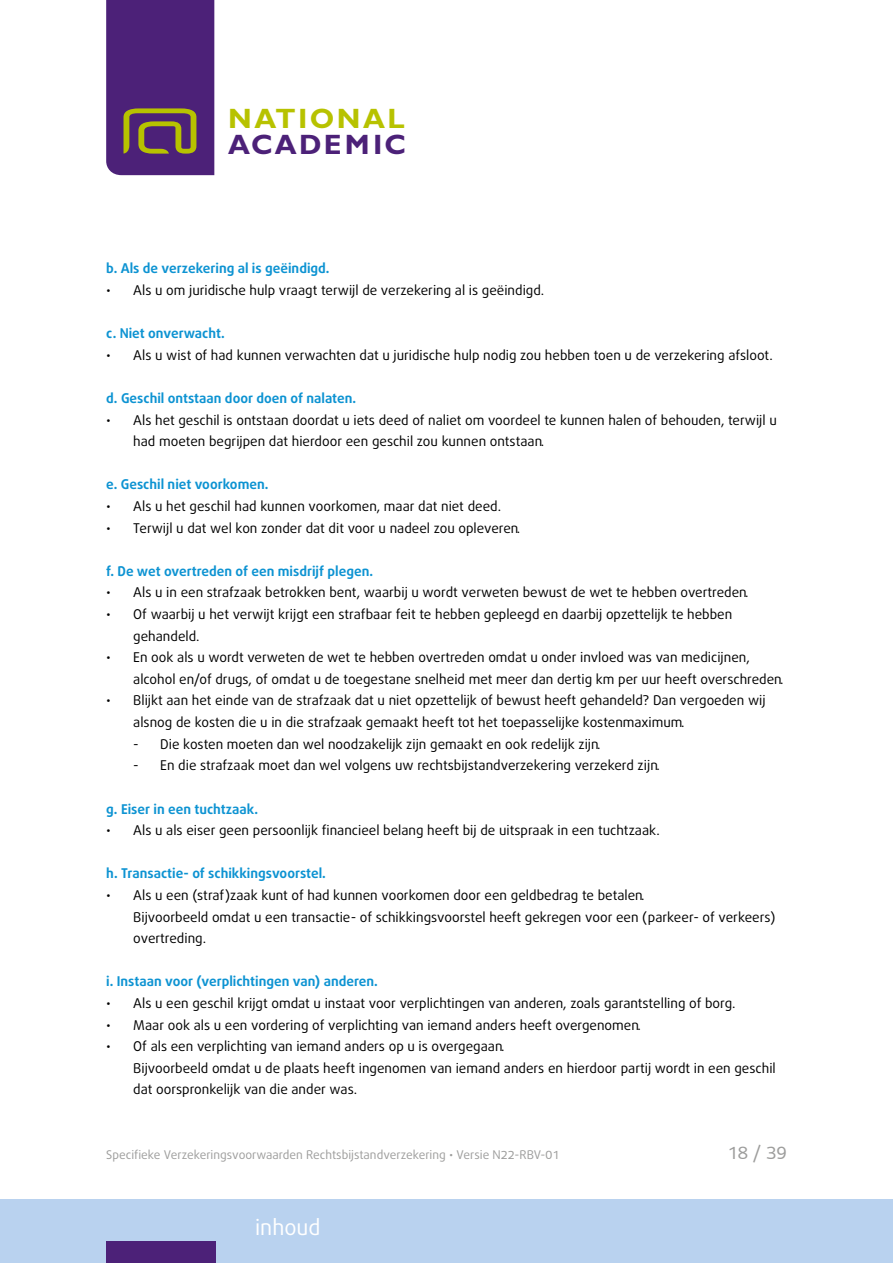
<style>
.page{position:relative;width:893px;height:1263px;background:#fff}
.page>*{position:absolute;margin:0;border:0;box-sizing:border-box;transform-origin:0 0}
.t1{font:700 28.05px "Gill Sans";letter-spacing:.085em;color:#b7c200}
.t2{font:700 28.05px "Gill Sans";letter-spacing:.075em;color:#4c2178}
.t3{font:21.6px "Bagus";color:#fff}
.t4{font:18px "Bagus";color:#9d9d9c}
.t5{font:13.5px/21.6px "Bagus";color:#000}
.t6{font:700 13.5px "Bagus";color:#0d93d2}
.t7{font:12px "Bagus";color:#9d9d9c}
</style>
<div class="page">
<div style="left:0;top:1199px;width:893px;height:64px;background:#b9d2ef"></div>
<div style="left:106px;top:1242px;width:110px;height:21px;background:#4c2178"></div>
<svg style="left:106px;top:0;width:108px;height:175px;background:#542e71"></svg>
<h1 class="t1" style="left:228px;top:102px;width:178px">NATIONAL</h1>
<h1 class="t2" style="left:228px;top:128px;width:179px">ACADEMIC</h1>
<p class="t6" style="left:106px;top:260px;width:225px">b. Als de verzekering al is geëindigd.</p>
<p class="t5" style="left:106px;top:280px;width:439px">• Als u om juridische hulp vraagt terwijl de verzekering al is geëindigd.</p>
<p class="t6" style="left:106px;top:324px;width:120px">c. Niet onverwacht.</p>
<p class="t5" style="left:106px;top:344px;width:668px">• Als u wist of had kunnen verwachten dat u juridische hulp nodig zou hebben toen u de verzekering afsloot.</p>
<p class="t6" style="left:106px;top:389px;width:251px">d. Geschil ontstaan door doen of nalaten.</p>
<p class="t5" style="left:133px;top:409px;width:645px;text-indent:-27px">• Als het geschil is ontstaan doordat u iets deed of naliet om voordeel te kunnen halen of behouden, terwijl u had moeten begrijpen dat hierdoor een geschil zou kunnen ontstaan.</p>
<p class="t6" style="left:106px;top:476px;width:164px">e. Geschil niet voorkomen.</p>
<p class="t5" style="left:106px;top:496px;width:396px">• Als u het geschil had kunnen voorkomen, maar dat niet deed.</p>
<p class="t5" style="left:106px;top:517px;width:416px">• Terwijl u dat wel kon zonder dat dit voor u nadeel zou opleveren.</p>
<p class="t6" style="left:106px;top:562px;width:268px">f. De wet overtreden of een misdrijf plegen.</p>
<p class="t5" style="left:106px;top:582px;width:644px">• Als u in een strafzaak betrokken bent, waarbij u wordt verweten bewust de wet te hebben overtreden.</p>
<p class="t5" style="left:133px;top:604px;width:600px;text-indent:-27px">• Of waarbij u het verwijt krijgt een strafbaar feit te hebben gepleegd en daarbij opzettelijk te hebben gehandeld.</p>
<p class="t5" style="left:133px;top:647px;width:652px;text-indent:-27px">• En ook als u wordt verweten de wet te hebben overtreden omdat u onder invloed was van medicijnen, alcohol en/of drugs, of omdat u de toegestane snelheid met meer dan dertig km per uur heeft overschreden.</p>
<p class="t5" style="left:133px;top:690px;width:634px;text-indent:-27px">• Blijkt aan het einde van de strafzaak dat u niet opzettelijk of bewust heeft gehandeld? Dan vergoeden wij alsnog de kosten die u in die strafzaak gemaakt heeft tot het toepasselijke kostenmaximum.</p>
<p class="t5" style="left:133px;top:733px;width:469px">- Die kosten moeten dan wel noodzakelijk zijn gemaakt en ook redelijk zijn.</p>
<p class="t5" style="left:133px;top:755px;width:528px">- En die strafzaak moet dan wel volgens uw rechtsbijstandverzekering verzekerd zijn.</p>
<p class="t6" style="left:106px;top:800px;width:153px">g. Eiser in een tuchtzaak.</p>
<p class="t5" style="left:106px;top:820px;width:555px">• Als u als eiser geen persoonlijk financieel belang heeft bij de uitspraak in een tuchtzaak.</p>
<p class="t6" style="left:106px;top:864px;width:221px">h. Transactie- of schikkingsvoorstel.</p>
<p class="t5" style="left:133px;top:884px;width:644px;text-indent:-27px">• Als u een (straf)zaak kunt of had kunnen voorkomen door een geldbedrag te betalen.<br>Bijvoorbeeld omdat u een transactie- of schikkingsvoorstel heeft gekregen voor een (parkeer- of verkeers) overtreding.</p>
<p class="t6" style="left:106px;top:972px;width:273px">i. Instaan voor (verplichtingen van) anderen.</p>
<p class="t5" style="left:106px;top:992px;width:631px">• Als u een geschil krijgt omdat u instaat voor verplichtingen van anderen, zoals garantstelling of borg.</p>
<p class="t5" style="left:106px;top:1014px;width:536px">• Maar ook als u een vordering of verplichting van iemand anders heeft overgenomen.</p>
<p class="t5" style="left:133px;top:1036px;width:644px;text-indent:-27px">• Of als een verplichting van iemand anders op u is overgegaan.<br>Bijvoorbeeld omdat u de plaats heeft ingenomen van iemand anders en hierdoor partij wordt in een geschil dat oorspronkelijk van die ander was.</p>
<p class="t7" style="left:106px;top:1147px;width:454px">Specifieke Verzekeringsvoorwaarden Rechtsbijstandverzekering • Versie N22-RBV-01</p>
<h3 class="t4" style="left:728px;top:1141px;width:61px">18 / 39</h3>
<h2 class="t3" style="left:255px;top:1212px;width:67px">inhoud</h2>
</div>
